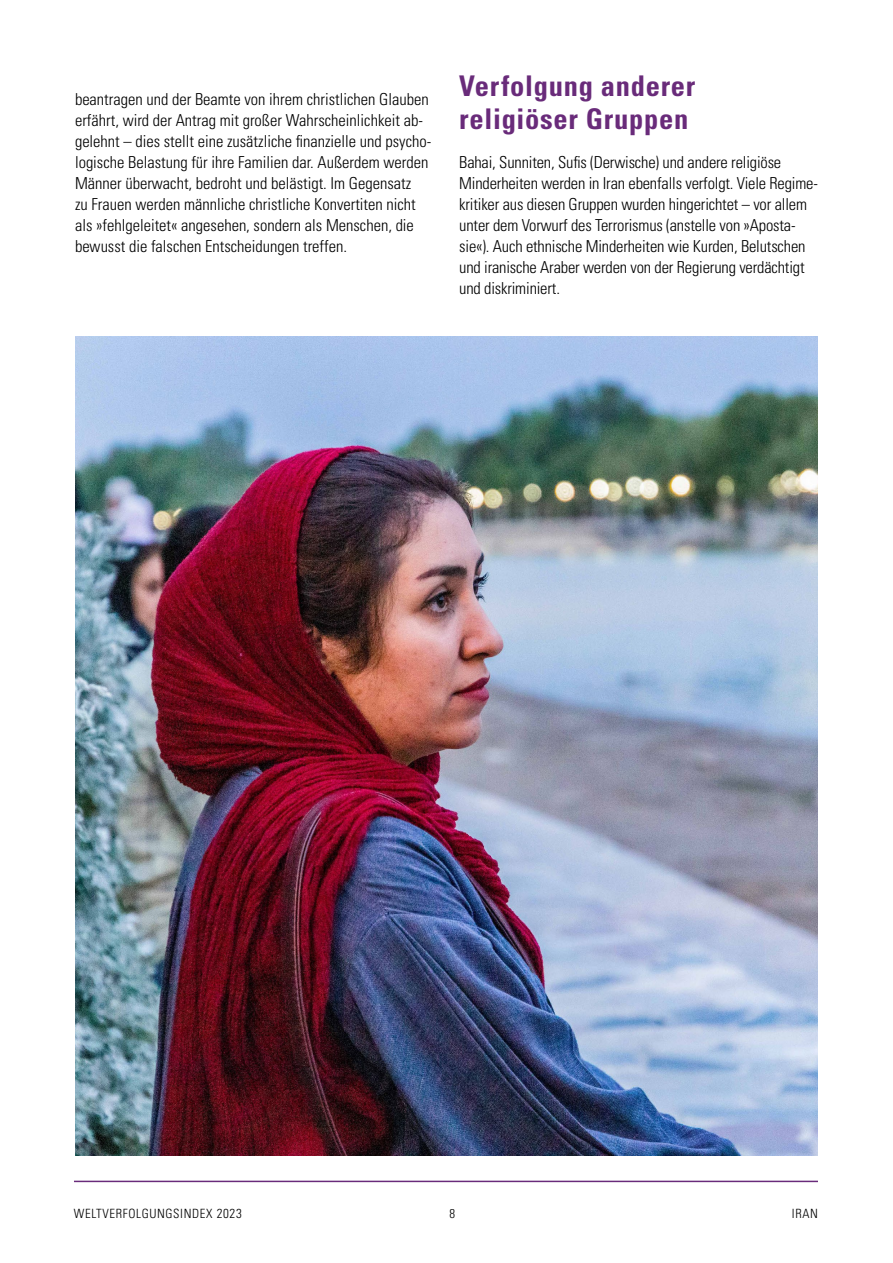
<style>
.page{position:relative;width:893px;height:1263px;background:#fff}
.page>*{position:absolute;margin:0;border:0;box-sizing:border-box;transform-origin:0 0}
.t1{font:700 condensed 28.5px/33px "Univers LT Std";letter-spacing:.025em;color:#692b7a}
.t2{font:300 condensed 16.5px/21px "Univers LT Std";color:#000}
.t3{font:300 condensed 12.75px "Univers LT Std";letter-spacing:.05em;color:#000}
.s1{font-size:13.05px}
</style>
<div class="page">
<hr style="left:74px;top:1181px;width:744px;height:1px;background:#692b7a">
<img style="left:75px;top:336px;width:743px;height:819px">
<p class="t2" style="left:75px;top:89px;width:358px">beantragen und der Beamte von ihrem christlichen Glauben erfährt, wird der Antrag mit großer Wahrscheinlichkeit ab&shy;gelehnt – dies stellt eine zusätzliche finanzielle und psycho&shy;logische Belastung für ihre Familien dar. Außerdem werden Männer überwacht, bedroht und belästigt. Im Gegensatz<br>zu Frauen werden männliche christliche Konvertiten nicht als »fehlgeleitet« angesehen, sondern als Menschen, die bewusst die falschen Entscheidungen treffen.</p>
<h1 class="t1" style="left:459px;top:69px;width:238px">Verfolgung anderer religiöser Gruppen</h1>
<p class="t2" style="left:459px;top:152px;width:360px">Bahai, Sunniten, Sufis (Derwische) und andere religiöse Minderheiten werden in Iran ebenfalls verfolgt. Viele Regime&shy;kritiker aus diesen Gruppen wurden hingerichtet – vor allem unter dem Vorwurf des Terrorismus (anstelle von »Aposta&shy;sie«). Auch ethnische Minderheiten wie Kurden, Belutschen und iranische Araber werden von der Regierung verdächtigt und diskriminiert.</p>
<p class="t3" style="left:74px;top:1206px;width:169px">WELTVERFOLGUNGSINDEX <span class="s1">2023</span></p>
<p class="t3" style="left:449px;top:1206px;width:7px">8</p>
<p class="t3" style="left:792px;top:1206px;width:27px">IRAN</p>
</div>
